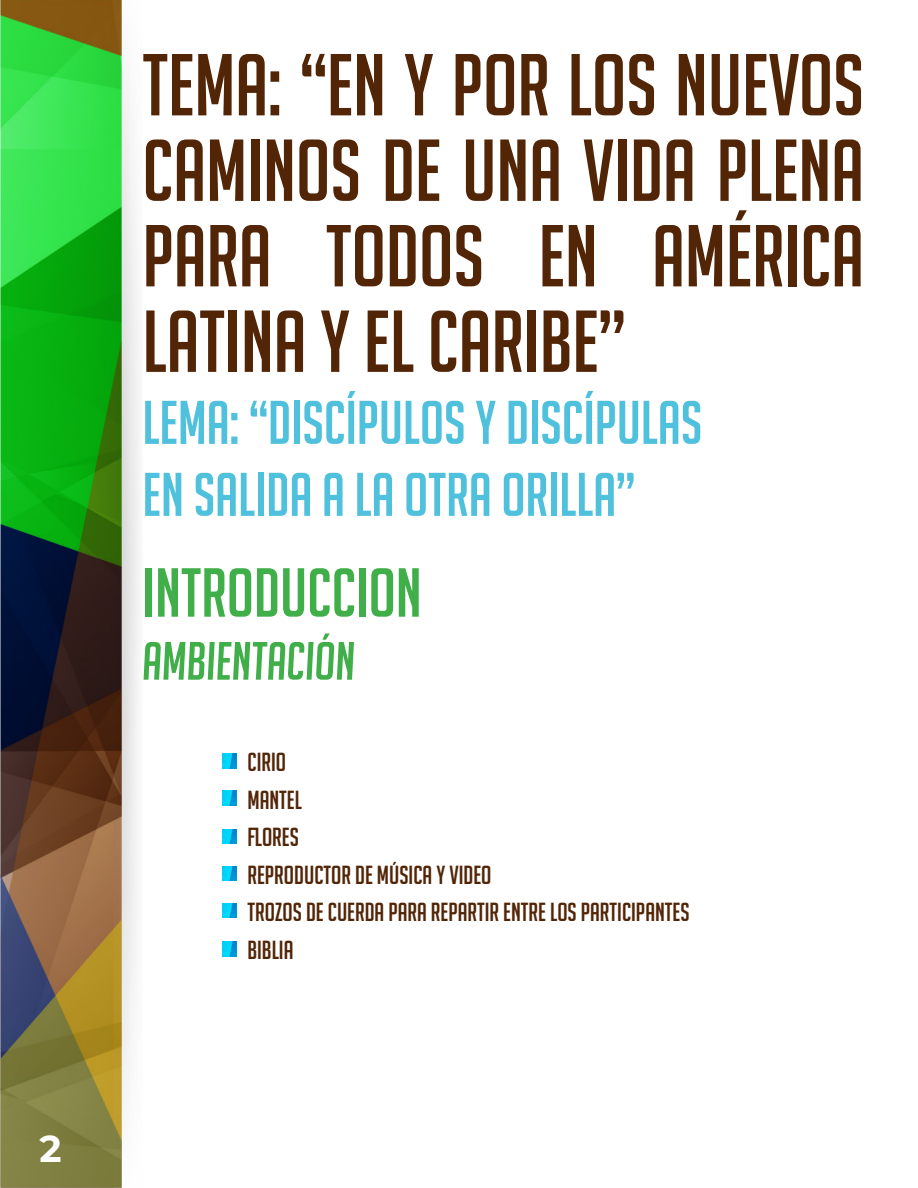
<style>
.page{position:relative;width:918px;height:1188px;background:#fff}
.page>*{position:absolute;margin:0;border:0;box-sizing:border-box;transform-origin:0 0}
.t1{font:85.5px/85.5px "Big Noodle Titling";color:#522507;text-align:justify}
.t2{font:67.5px "Big Noodle Titling";color:#40ae49}
.t3{font:60px "Big Noodle Titling";color:#50c1dd}
.t4{font:italic 52.5px "Big Noodle Titling";color:#40ae49}
.t5{font:700 37.5px "Montserrat";color:#fff}
.List_Paragraph{font:25.5px "Big Noodle Titling";color:#522507}
</style>
<div class="page">
<img style="left:0;top:0;width:140px;height:1188px">
<img style="left:222px;top:754px;width:15px;height:15px">
<img style="left:222px;top:791px;width:15px;height:14px">
<img style="left:222px;top:829px;width:15px;height:15px">
<img style="left:222px;top:866px;width:15px;height:15px">
<img style="left:222px;top:903px;width:15px;height:15px">
<img style="left:222px;top:941px;width:15px;height:15px">
<h3 class="t5" style="left:39px;top:1121px;width:24px">2</h3>
<p class="t1" style="left:142px;top:42px;width:723px">TEMA: “EN Y POR LOS NUEVOS CAMINOS DE UNA VIDA PLENA PARA TODOS EN AMÉRICA LATINA Y EL CARIBE”</p>
<p class="t3" style="left:142px;top:390px;width:561px">LEMA: “DISCÍPULOS Y DISCÍPULAS</p>
<p class="t3" style="left:142px;top:462px;width:494px">EN SALIDA A LA OTRA ORILLA”</p>
<p class="t2" style="left:142px;top:556px;width:281px">INTRODUCCION</p>
<p class="t4" style="left:142px;top:633px;width:214px">AMBIENTACIÓN</p>
<p class="List_Paragraph" style="left:248px;top:748px;width:40px">CIRIO</p>
<p class="List_Paragraph" style="left:248px;top:786px;width:56px">MANTEL</p>
<p class="List_Paragraph" style="left:248px;top:823px;width:53px">FLORES</p>
<p class="List_Paragraph" style="left:248px;top:861px;width:245px">REPRODUCTOR DE MÚSICA Y VIDEO</p>
<p class="List_Paragraph" style="left:248px;top:898px;width:444px">TROZOS DE CUERDA PARA REPARTIR ENTRE LOS PARTICIPANTES</p>
<p class="List_Paragraph" style="left:248px;top:936px;width:47px">BIBLIA</p>
</div>
